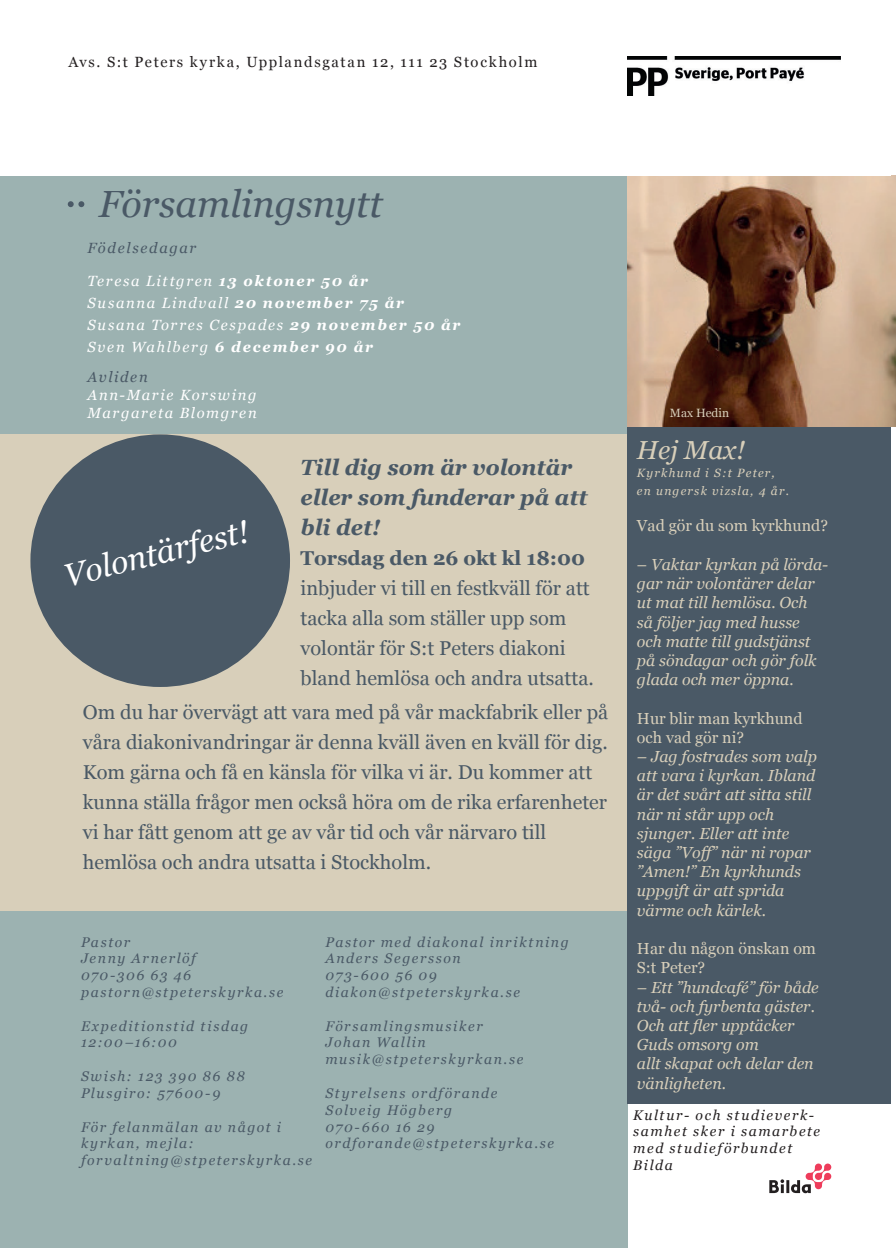
<style>
.page{position:relative;width:896px;height:1248px;background:#fff}
.page>*{position:absolute;margin:0;border:0;box-sizing:border-box;transform-origin:0 0}
.t1{font:italic 37.8px "Georgia";color:#4a5966}
.t2{font:italic 32px "Georgia";color:#fff}
.t3{font:italic 26px "Georgia";color:#d8cfba}
.t4{font:italic 700 22px/30px "Georgia";color:#4a5966}
.t5{font:20px/30px "Georgia";color:#4a5966}
.t6{font:700 20px "Georgia";color:#4a5966}
.t7{font:italic 16px/19.2px "Georgia";color:#d8cfba}
.t8{font:16px/19.2px "Georgia";color:#d8cfba}
.t9{font:italic 14.8px/22px "Georgia";letter-spacing:.11em;color:#fff}
.t10{font:14.8px "Georgia";letter-spacing:.115em;color:#231f20}
.t11{font:italic 14.8px "Georgia";letter-spacing:.11em;color:#4a5966}
.t12{font:italic 14px/16.8px "Georgia";letter-spacing:.115em;color:#4a5966}
.t13{font:italic 14px/16.8px "Georgia";letter-spacing:.115em;color:#231f20}
.t14{font:italic 12px/18px "Georgia";letter-spacing:.1em;color:#d8cfba}
.t15{font:12px "Georgia";color:#d8cfba}
.s1{font-weight:700}
.s2{font-style:normal}
</style>
<div class="page">
<div style="left:0;top:0;width:890px;height:1247px;background:#9cb2b1"></div>
<div style="left:628px;top:1104px;width:262px;height:143px;background:#fff"></div>
<div style="left:0;top:434px;width:867px;height:476px;background:#d8cfba"></div>
<svg style="left:68px;top:201px;width:16px;height:6px"></svg>
<div style="left:627px;top:176px;width:263px;height:927px;background:#4a5966"></div>
<img style="left:627px;top:176px;width:269px;height:250px">
<svg style="left:769px;top:1163px;width:62px;height:30px"></svg>
<div style="left:0;top:0;width:890px;height:176px;background:#fff"></div>
<img style="left:627px;top:56px;width:213px;height:39px">
<div style="left:30px;top:434px;width:260px;height:253px;background:#4a5966;border-radius:50%"></div>
<p class="t10" style="left:68px;top:51px;width:470px">Avs. S:t Peters kyrka, Upplandsgatan 12, 111 23 Stockholm</p>
<h1 class="t1" style="left:99px;top:176px;width:285px">Församlingsnytt</h1>
<p class="t11" style="left:88px;top:237px;width:110px">Födelsedagar</p>
<p class="t9" style="left:88px;top:269px;width:374px">Teresa Littgren <span class="s1">13 oktoner 50 år<br></span>Susanna Lindvall <span class="s1">20 november 75 år </span>Susana Torres Cespades <span class="s1">29 november 50 år </span>Sven Wahlberg <span class="s1">6 december 90 år</span></p>
<p class="t11" style="left:88px;top:366px;width:62px">Avliden</p>
<p class="t9" style="left:88px;top:385px;width:171px;line-height:17.8px">Ann-Marie Korswing<br>Margareta Blomgren</p>
<h3 class="t4" style="left:300px;top:451px;width:289px">Till dig som är volontär eller som funderar på att bli det!</h3>
<p class="t6" style="left:300px;top:543px;width:286px">Torsdag den 26 okt kl 18:00</p>
<p class="t5" style="left:300px;top:572px;width:295px">inbjuder vi till en festkväll för att tacka alla som ställer upp som volontär för S:t Peters diakoni bland hemlösa och andra utsatta.</p>
<p class="t5" style="left:83px;top:695px;width:527px">Om du har övervägt att vara med på vår mackfabrik eller på våra diakonivandringar är denna kväll även en kväll för dig.<br>Kom gärna och få en känsla för vilka vi är. Du kommer att kunna ställa frågor men också höra om de rika erfarenheter vi har fått genom att ge av vår tid och vår närvaro till hemlösa och andra utsatta i Stockholm.</p>
<h2 class="t2" style="left:59px;top:553px;width:191px;rotate:-14deg">Volontärfest!</h2>
<p class="t12" style="left:81px;top:932px;width:204px">Pastor<br>Jenny Arnerlöf<br>070-306 63 46 pastorn@stpeterskyrka.se</p>
<p class="t12" style="left:81px;top:1016px;width:169px">Expeditionstid tisdag<br>12:00–16:00</p>
<p class="t12" style="left:81px;top:1067px;width:165px">Swish: 123 390 86 88<br>Plusgiro: 57600-9</p>
<p class="t12" style="left:81px;top:1117px;width:233px">För felanmälan av något i kyrkan, mejla: forvaltning@stpeterskyrka.se</p>
<p class="t12" style="left:325px;top:932px;width:245px">Pastor med diakonal inriktning<br>Anders Segersson<br>073-600 56 09 diakon@stpeterskyrka.se</p>
<p class="t12" style="left:325px;top:1016px;width:199px">Församlingsmusiker<br>Johan Wallin musik@stpeterskyrkan.se</p>
<p class="t12" style="left:325px;top:1083px;width:230px">Styrelsens ordförande<br>Solveig Högberg<br>070-660 16 29 ordforande@stpeterskyrka.se</p>
<p class="t15" style="left:670px;top:403px;width:61px">Max Hedin</p>
<h3 class="t3" style="left:637px;top:431px;width:109px">Hej Max!</h3>
<p class="t14" style="left:637px;top:464px;width:153px">Kyrkhund i S:t Peter, en ungersk vizsla, 4 år.</p>
<p class="t8" style="left:637px;top:515px;width:193px">Vad gör du som kyrkhund?</p>
<p class="t7" style="left:637px;top:554px;width:193px"><span class="s2">–</span> Vaktar kyrkan på lörda&shy;gar när volontärer delar ut mat till hemlösa. Och<br>så följer jag med husse och matte till gudstjänst på söndagar och gör folk glada och mer öppna.</p>
<p class="t8" style="left:637px;top:707px;width:167px">Hur blir man kyrkhund och vad gör ni?</p>
<p class="t7" style="left:637px;top:746px;width:181px">– Jag fostrades som valp att vara i kyrkan. Ibland är det svårt att sitta still när ni står upp och sjunger. Eller att inte säga ”Voff” när ni ropar ”Amen!” En kyrkhunds uppgift är att sprida värme och kärlek.</p>
<p class="t8" style="left:637px;top:938px;width:181px">Har du någon önskan om<br>S:t Peter?</p>
<p class="t7" style="left:637px;top:976px;width:183px">– Ett ”hundcafé” för både två- och fyrbenta gäster.<br>Och att fler upptäcker<br>Guds omsorg om<br>allt skapat och delar den vänligheten.</p>
<p class="t13" style="left:633px;top:1105px;width:188px">Kultur- och studieverk&shy;samhet sker i samarbete med studieförbundet<br>Bilda</p>
</div>
